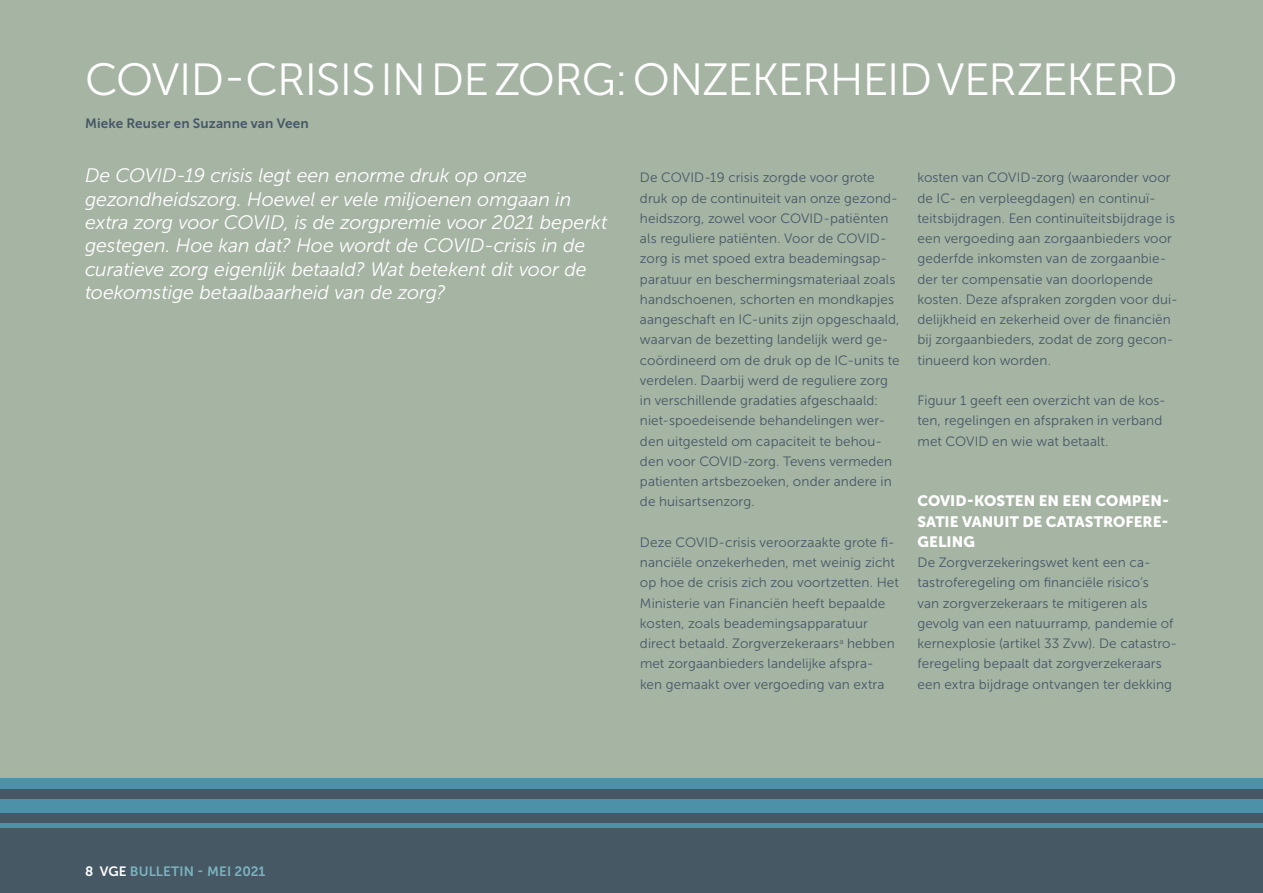
<style>
.page{position:relative;width:1263px;height:893px;background:#a6b4a4}
.page>*{position:absolute;margin:0;border:0;box-sizing:border-box;transform-origin:0 0}
.t1{font:45px "Museo Sans 300";letter-spacing:-.015em;color:#fff}
.t2{font:italic 19.5px/23.4px "Museo Sans 300";letter-spacing:-.005em;color:#fff}
.t3{font:15px/20.2px "Museo Sans 900";color:#fff;text-align:justify}
.t4{font:13.5px/20.2px "Museo Sans 300";letter-spacing:.01em;color:#475865}
.t5{font:13.5px "Museo Sans 700";letter-spacing:.01em;color:#475865}
.t6{font:13.5px "Museo Sans 700";letter-spacing:.005em;color:#79b3be}
.s1{color:#fff}
</style>
<div class="page">
<div style="left:0;top:778px;width:1263px;height:115px;background:#475865"></div>
<div style="left:0;top:778px;width:1263px;height:11px;background:#4d91a9"></div>
<div style="left:0;top:799px;width:1263px;height:14px;background:#4d91a9"></div>
<hr style="left:0;top:823px;width:1263px;height:4px;background:#4d91a9">
<h1 class="t1" style="left:85px;top:56px;width:1094px">COVID-CRISIS IN DE ZORG: ONZEKERHEID VERZEKERD</h1>
<p class="t5" style="left:85px;top:116px;width:225px">Mieke Reuser en Suzanne van Veen</p>
<p class="t2" style="left:85px;top:164px;width:524px">De COVID-19 crisis legt een enorme druk op onze gezondheidszorg. Hoewel er vele miljoenen omgaan in extra zorg voor COVID, is de zorgpremie voor 2021 beperkt gestegen. Hoe kan dat? Hoe wordt de COVID-crisis in de curatieve zorg eigenlijk betaald? Wat betekent dit voor de toekomstige betaalbaarheid van de zorg?</p>
<p class="t4" style="left:640px;top:168px;width:261px">De COVID-19 crisis zorgde voor grote druk op de continuiteit van onze gezond&shy;heidszorg, zowel voor COVID-patiënten als reguliere patiënten. Voor de COVID&shy;zorg is met spoed extra beademingsap&shy;paratuur en beschermingsmateriaal zoals handschoenen, schorten en mondkapjes aangeschaft en IC-units zijn opgeschaald, waarvan de bezetting landelijk werd ge&shy;coördineerd om de druk op de IC-units te verdelen. Daarbij werd de reguliere zorg in verschillende gradaties afgeschaald: niet-spoedeisende behandelingen wer&shy;den uitgesteld om capaciteit te behou&shy;den voor COVID-zorg. Tevens vermeden patienten artsbezoeken, onder andere in de huisartsenzorg.</p>
<p class="t4" style="left:640px;top:532px;width:260px">Deze COVID-crisis veroorzaakte grote fi&shy;nanciële onzekerheden, met weinig zicht op hoe de crisis zich zou voortzetten. Het Ministerie van Financiën heeft bepaalde kosten, zoals beademingsapparatuur direct betaald. Zorgverzekeraars<sup>a</sup> hebben met zorgaanbieders landelijke afspra&shy;ken gemaakt over vergoeding van extra</p>
<p class="t4" style="left:917px;top:168px;width:262px">kosten van COVID-zorg (waaronder voor de IC- en verpleegdagen) en continuï&shy;teitsbijdragen. Een continuïteitsbijdrage is een vergoeding aan zorgaanbieders voor gederfde inkomsten van de zorgaanbie&shy;der ter compensatie van doorlopende kosten. Deze afspraken zorgden voor dui&shy;delijkheid en zekerheid over de financiën bij zorgaanbieders, zodat de zorg gecon&shy;tinueerd kon worden.</p>
<p class="t4" style="left:917px;top:390px;width:250px">Figuur 1 geeft een overzicht van de kos&shy;ten, regelingen en afspraken in verband met COVID en wie wat betaalt.</p>
<p class="t3" style="left:917px;top:491px;width:253px">COVID-KOSTEN EN EEN COMPEN-SATIE VANUIT DE CATASTROFERE-GELING</p>
<p class="t4" style="left:917px;top:552px;width:261px">De Zorgverzekeringswet kent een ca&shy;tastroferegeling om financiële risico’s<br>van zorgverzekeraars te mitigeren als gevolg van een natuurramp, pandemie of kernexplosie (artikel 33 Zvw). De catastro&shy;feregeling bepaalt dat zorgverzekeraars een extra bijdrage ontvangen ter dekking</p>
<p class="t6" style="left:85px;top:864px;width:182px"><span class="s1">8 VGE</span> BULLETIN - MEI 2021</p>
</div>
